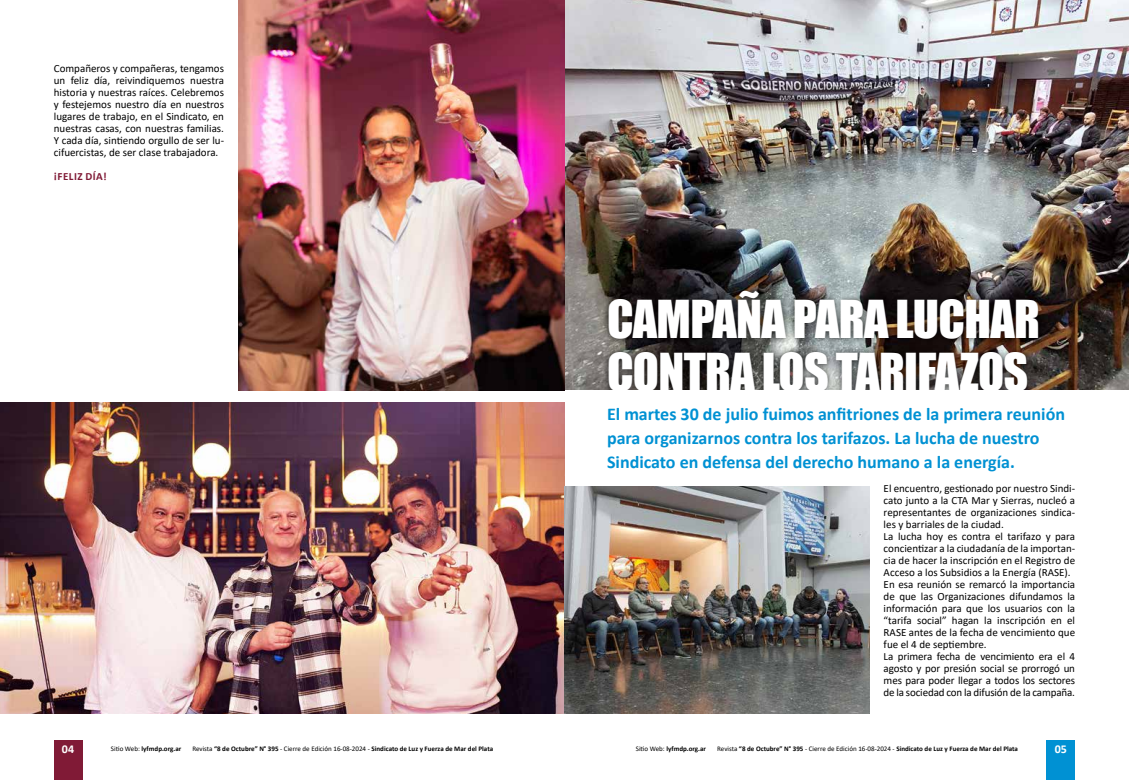
<style>
.page{position:relative;width:1129px;height:780px;background:#fff}
.page>*{position:absolute;margin:0;border:0;box-sizing:border-box;transform-origin:0 0}
.t1{font:48px/53px "Impact";letter-spacing:-.015em;color:#fff}
.t2{font:700 18px/24px "Calibri";color:#0091d3}
.t3{font:700 12px "Calibri";color:#fff}
.t4{font:11px/12px "Calibri";color:#000;text-align:justify}
.t5{font:700 11px "Calibri";letter-spacing:.04em;color:#801a36}
.t6{font:700 7px "Calibri";color:#000}
.s1{font-weight:400}
</style>
<div class="page">
<div style="left:1046px;top:740px;width:28px;height:40px;background:#0091d3"></div>
<img style="left:0;top:402px;width:564px;height:311px">
<div style="left:54px;top:740px;width:28px;height:40px;background:#801a36"></div>
<img style="left:238px;top:0;width:890px;height:390px">
<div style="left:602px;top:286px;width:441px;height:111px;background:#000;opacity:.75"></div>
<div style="left:565px;top:390px;width:563px;height:13px;background:#fff"></div>
<img style="left:564px;top:486px;width:305px;height:227px">
<p class="t4" style="left:54px;top:62px;width:172px">Compañeros y compañeras, tengamos un feliz día, reivindiquemos nuestra historia y nuestras raíces. Celebremos y festejemos nuestro día en nuestros lugares de trabajo, en el Sindicato, en nuestras casas, con nuestras familias.<br>Y cada día, sintiendo orgullo de ser lu&shy;cifuercistas, de ser clase trabajadora.</p>
<p class="t5" style="left:54px;top:169px;width:54px">¡FELIZ DÍA!</p>
<h1 class="t1" style="left:607px;top:291px;width:434px">CAMPAÑA PARA LUCHAR<br>CONTRA LOS TARIFAZOS</h1>
<h2 class="t2" style="left:607px;top:402px;width:459px">El martes 30 de julio fuimos anfitriones de la primera reunión para organizarnos contra los tarifazos. La lucha de nuestro<br>Sindicato en defensa del derecho humano a la energía.</h2>
<p class="t4" style="left:883px;top:482px;width:193px;text-align:left">El encuentro, gestionado por nuestro Sindi&shy;cato junto a la CTA Mar y Sierras, nucleó a representantes de organizaciones sindica&shy;les y barriales de la ciudad.<br>La lucha hoy es contra el tarifazo y para concientizar a la ciudadanía de la importan&shy;cia de hacer la inscripción en el Registro de Acceso a los Subsidios a la Energía (RASE).<br>En esa reunión se remarcó la importancia de que las Organizaciones difundamos la información para que los usuarios con la “tarifa social” hagan la inscripción en el RASE antes de la fecha de vencimiento que fue el 4 de septiembre.<br>La primera fecha de vencimiento era el 4 agosto y por presión social se prorrogó un mes para poder llegar a todos los sectores de la sociedad con la difusión de la campaña.</p>
<p class="t3" style="left:62px;top:740px;width:14px">04</p>
<p class="t6" style="left:111px;top:743px;width:72px"><span class="s1">Sitio Web:</span> lyfmdp.org.ar</p>
<p class="t6" style="left:192px;top:743px;width:302px"><span class="s1">Revista</span> “8 de Octubre” N° 395 <span class="s1">- Cierre de Edición 16-08-2024 -</span> Sindicato de Luz y Fuerza de Mar del Plata</p>
<p class="t6" style="left:635px;top:743px;width:72px"><span class="s1">Sitio Web:</span> lyfmdp.org.ar</p>
<p class="t6" style="left:717px;top:743px;width:302px"><span class="s1">Revista</span> “8 de Octubre” N° 395 <span class="s1">- Cierre de Edición 16-08-2024 -</span> Sindicato de Luz y Fuerza de Mar del Plata</p>
<p class="t3" style="left:1054px;top:740px;width:14px">05</p>
</div>
